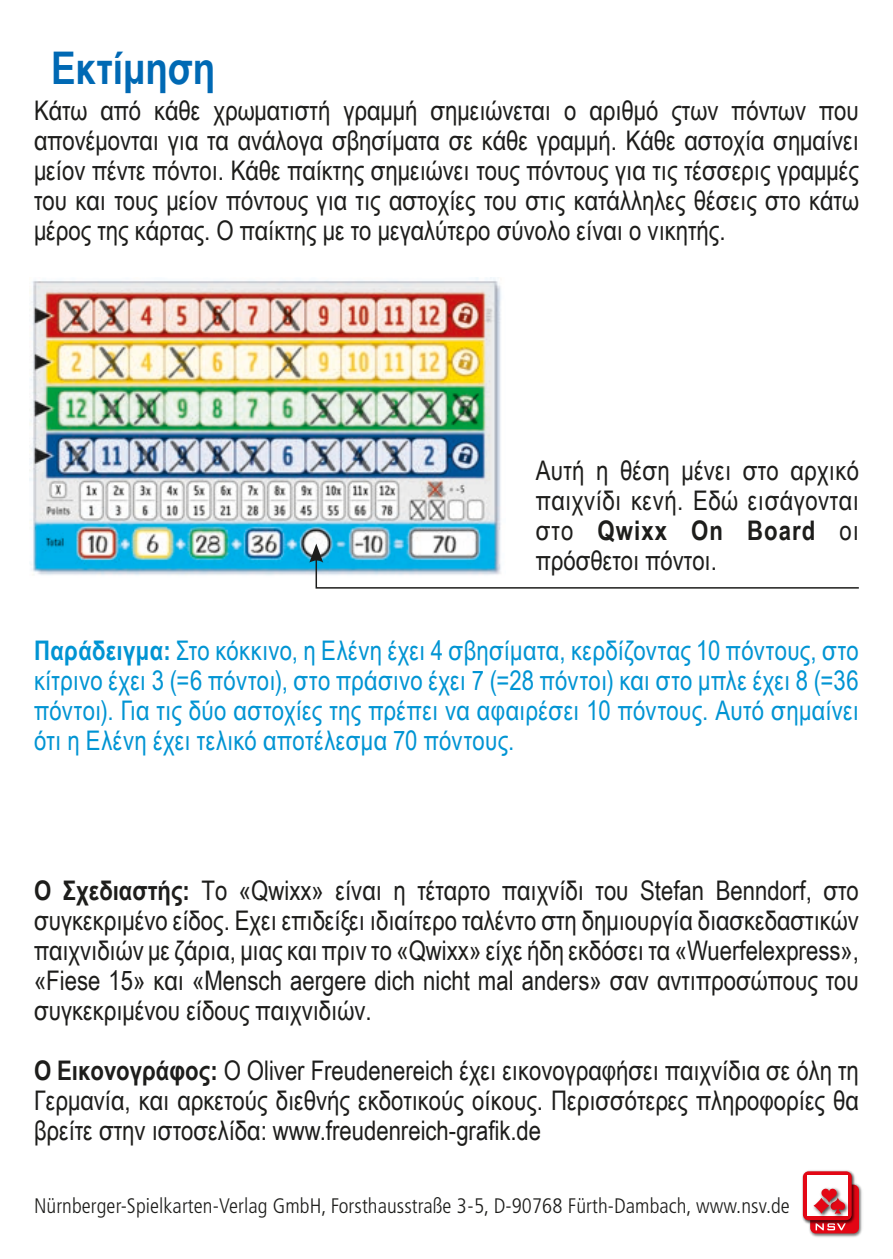
<style>
.page{position:relative;width:893px;height:1259px;background:#fff}
.page>*{position:absolute;margin:0;border:0;box-sizing:border-box;transform-origin:0 0}
.t1{font:700 45px "Arial Narrow";letter-spacing:-.005em;color:#0069b4}
.t2{font:27px/30px "Arial Narrow";color:#1d1d1b;text-align:justify}
.t3{font:27px/30px "Arial Narrow";letter-spacing:.015em;color:#0094d3;text-align:justify}
.t4{font:300 condensed 21px "Frutiger";letter-spacing:.005em;color:#1d1d1b}
.s1{font-weight:700}
</style>
<div class="page">
<img style="left:30px;top:277px;width:471px;height:299px">
<svg style="left:309px;top:543px;width:550px;height:46px"></svg>
<img style="left:809px;top:1183px;width:53px;height:54px">
<div style="left:810px;top:1184px;width:49px;height:49px;background:#e30614;border-radius:6px"></div>
<svg style="left:816px;top:1225px;width:29px;height:5px"></svg>
<img style="left:802px;top:1170px;width:54px;height:55px">
<div style="left:803px;top:1171px;width:49px;height:49px;background:#e30614;border-radius:6px"></div>
<div style="left:807px;top:1175px;width:40px;height:40px;background:#fff"></div>
<img style="left:835px;top:1194px;width:16px;height:25px">
<img style="left:810px;top:1208px;width:25px;height:9px">
<svg style="left:813px;top:1198px;width:16px;height:15px"></svg>
<img style="left:818px;top:1193px;width:3px;height:15px">
<svg style="left:821px;top:1188px;width:25px;height:25px"></svg>
<p class="t1" style="left:51px;top:34px;width:166px">Εκτίμηση</p>
<p class="t2" style="left:34px;top:94px;width:826px">Κάτω από κάθε χρωματιστή γραμμή σημειώνεται ο αριθμό ςτων πόντων που απονέμονται για τα ανάλογα σβησίματα σε κάθε γραμμή. Κάθε αστοχία σημαίνει μείον πέντε πόντοι. Κάθε παίκτης σημειώνει τους πόντους για τις τέσσερις γραμμές του και τους μείον πόντους για τις αστοχίες του στις κατάλληλες θέσεις στο κάτω μέρος της κάρτας. Ο παίκτης με το μεγαλύτερο σύνολο είναι ο νικητής.</p>
<p class="t2" style="left:536px;top:454px;width:325px">Αυτή η θέση μένει στο αρχικό παιχνίδι κενή. Εδώ εισάγονται στο <span class="s1">Qwixx On Board</span> οι πρόσθετοι πόντοι.</p>
<p class="t3" style="left:34px;top:634px;width:826px"><span class="s1">Παράδειγμα:</span> Στο κόκκινο, η Ελένη έχει 4 σβησίματα, κερδίζοντας 10 πόντους, στο κίτρινο έχει 3 (=6 πόντοι), στο πράσινο έχει 7 (=28 πόντοι) και στο μπλε έχει 8 (=36 πόντοι). Για τις δύο αστοχίες της πρέπει να αφαιρέσει 10 πόντους. Αυτό σημαίνει</p>
<p class="t3" style="left:34px;top:724px;width:482px">ότι η Ελένη έχει τελικό αποτέλεσμα 70 πόντους.</p>
<p class="t2" style="left:34px;top:874px;width:826px"><span class="s1">Ο Σχεδιαστής:</span> Το «Qwixx» είναι η τέταρτο παιχνίδι του Stefan Benndorf, στο συγκεκριμένο είδος. Εχει επιδείξει ιδιαίτερο ταλέντο στη δημιουργία διασκεδαστικών παιχνιδιών με ζάρια, μιας και πριν το «Qwixx» είχε ήδη εκδόσει τα «Wuerfelexpress», «Fiese 15» και «Mensch aergere dich nicht mal anders» σαν αντιπροσώπους του συγκεκριμένου είδους παιχνιδιών.</p>
<p class="t2" style="left:34px;top:1054px;width:826px"><span class="s1">Ο Εικονογράφος:</span> Ο Oliver Freudenereich έχει εικονογραφήσει παιχνίδια σε όλη τη Γερμανία, και αρκετούς διεθνής εκδοτικούς οίκους. Περισσότερες πληροφορίες θα βρείτε στην ιστοσελίδα: www.freudenreich-grafik.de</p>
<p class="t4" style="left:34px;top:1193px;width:757px">Nürnberger-Spielkarten-Verlag GmbH, Forsthausstraße 3-5, D-90768 Fürth-Dambach, www.nsv.de</p>
</div>
